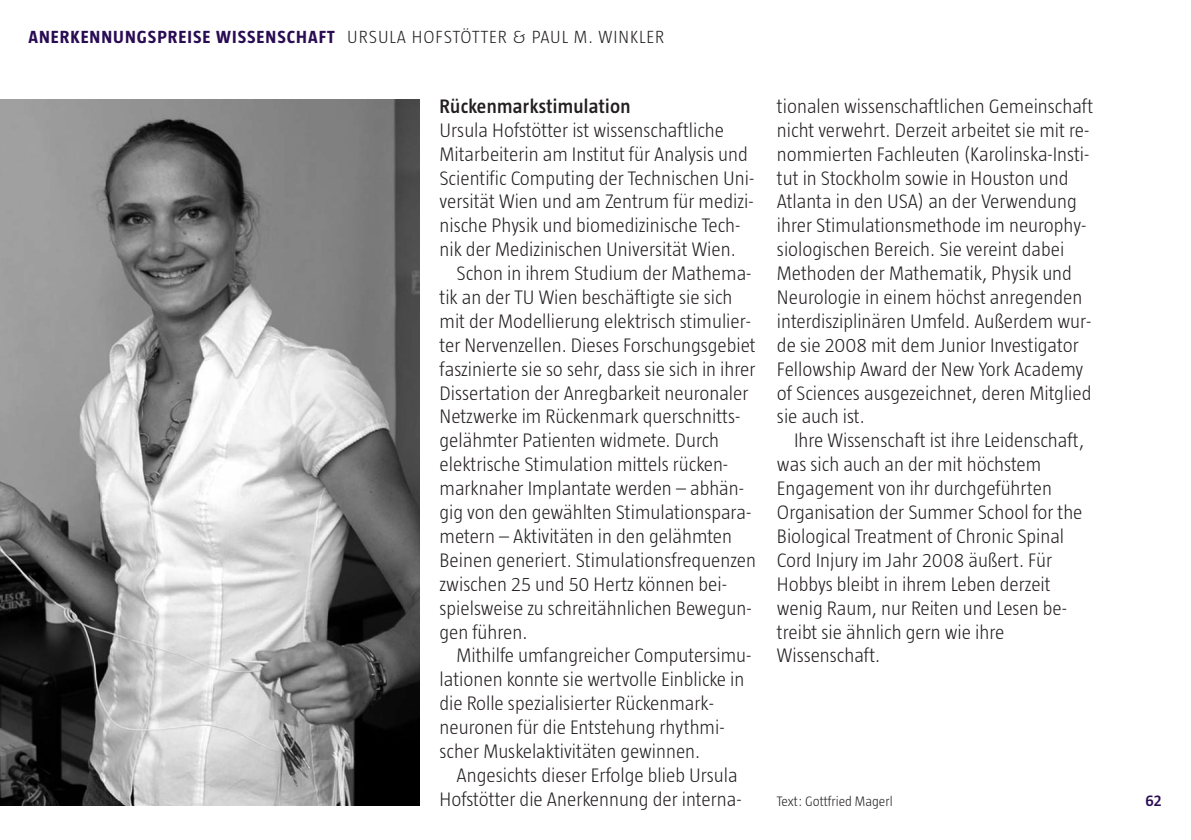
<style>
.page{position:relative;width:1191px;height:840px;background:#fff}
.page>*{position:absolute;margin:0;border:0;box-sizing:border-box;transform-origin:0 0}
.t1{font:300 20px/23.8px "Taz";color:#231f20}
.t2{font:600 20px "Taz";letter-spacing:.015em;color:#231f20}
.t3{font:700 18px "Taz";letter-spacing:.055em;color:#290c53}
.t4{font:600 16px "Taz";color:#290c53}
.t5{font:300 14px "Taz";color:#231f20}
.s1{font-weight:300;color:#231f20}
</style>
<div class="page">
<img style="left:0;top:100px;width:420px;height:705px">
<p class="t3" style="left:28px;top:30px;width:637px">ANERKENNUNGSPREISE WISSENSCHAFT <span class="s1">URSULA HOFSTÖTTER &amp; PAUL M. WINKLER</span></p>
<p class="t2" style="left:439px;top:98px;width:193px">Rückenmarkstimulation</p>
<p class="t1" style="left:439px;top:119px;width:286px">Ursula Hofstötter ist wissenschaftliche</p>
<p class="t1" style="left:439px;top:143px;width:310px">Mitarbeiterin am Institut für Analysis und</p>
<p class="t1" style="left:439px;top:167px;width:316px">Scientific Computing der Technischen Uni-</p>
<p class="t1" style="left:439px;top:191px;width:315px">versität Wien und am Zentrum für medizi-</p>
<p class="t1" style="left:439px;top:215px;width:302px">nische Physik und biomedizinische Tech-</p>
<p class="t1" style="left:439px;top:239px;width:298px">nik der Medizinischen Universität Wien.</p>
<p class="t1" style="left:456px;top:263px;width:296px">Schon in ihrem Studium der Mathema-</p>
<p class="t1" style="left:439px;top:286px;width:294px">tik an der TU Wien beschäftigte sie sich</p>
<p class="t1" style="left:439px;top:310px;width:313px">mit der Modellierung elektrisch stimulier-</p>
<p class="t1" style="left:439px;top:334px;width:318px">ter Nervenzellen. Dieses Forschungsgebiet</p>
<p class="t1" style="left:439px;top:358px;width:317px">faszinierte sie so sehr, dass sie sich in ihrer</p>
<p class="t1" style="left:439px;top:382px;width:310px">Dissertation der Anregbarkeit neuronaler</p>
<p class="t1" style="left:439px;top:406px;width:302px">Netzwerke im Rückenmark querschnitts-</p>
<p class="t1" style="left:439px;top:430px;width:281px">gelähmter Patienten widmete. Durch</p>
<p class="t1" style="left:439px;top:453px;width:290px">elektrische Stimulation mittels rücken-</p>
<p class="t1" style="left:439px;top:477px;width:306px">marknaher Implantate werden – abhän-</p>
<p class="t1" style="left:439px;top:501px;width:313px">gig von den gewählten Stimulationspara-</p>
<p class="t1" style="left:439px;top:525px;width:294px">metern – Aktivitäten in den gelähmten</p>
<p class="t1" style="left:439px;top:549px;width:318px">Beinen generiert. Stimulationsfrequenzen</p>
<p class="t1" style="left:439px;top:573px;width:289px">zwischen 25 und 50 Hertz können bei-</p>
<p class="t1" style="left:439px;top:597px;width:313px">spielsweise zu schreitähnlichen Bewegun-</p>
<p class="t1" style="left:439px;top:621px;width:89px">gen führen.</p>
<p class="t1" style="left:456px;top:644px;width:296px">Mithilfe umfangreicher Computersimu -</p>
<p class="t1" style="left:439px;top:668px;width:306px">lationen konnte sie wertvolle Einblicke in</p>
<p class="t1" style="left:439px;top:692px;width:276px">die Rolle spezialisierter Rücken mark -</p>
<p class="t1" style="left:439px;top:716px;width:286px">neuronen für die Entstehung rhythmi-</p>
<p class="t1" style="left:439px;top:740px;width:262px">scher Muskelaktivitäten gewinnen.</p>
<p class="t1" style="left:456px;top:764px;width:283px">Angesichts dieser Erfolge blieb Ursula</p>
<p class="t1" style="left:439px;top:788px;width:303px">Hofstötter die Anerkennung der interna-</p>
<p class="t1" style="left:777px;top:95px;width:318px">tionalen wissenschaftlichen Gemeinschaft nicht verwehrt. Derzeit arbeitet sie mit re&shy;nommierten Fachleuten (Karolinska-Insti&shy;tut in Stockholm sowie in Houston und Atlanta in den USA) an der Verwendung ihrer Stimulationsmethode im neurophy - siologischen Bereich. Sie vereint dabei Methoden der Mathematik, Physik und Neurologie in einem höchst anregenden interdisziplinären Umfeld. Außerdem wur&shy;de sie 2008 mit dem Junior Inves tigator Fellowship Award der New York Academy of Sciences ausgezeichnet, deren Mitglied sie auch ist.</p>
<p class="t1" style="left:777px;top:430px;width:309px;text-indent:17px">Ihre Wissenschaft ist ihre Leidenschaft, was sich auch an der mit höchstem Engagement von ihr durchgeführten Organisation der Summer School for the Biological Treatment of Chronic Spinal Cord Injury im Jahr 2008 äußert. Für Hobbys bleibt in ihrem Leben derzeit wenig Raum, nur Reiten und Lesen be&shy;treibt sie ähnlich gern wie ihre Wissenschaft.</p>
<p class="t5" style="left:777px;top:795px;width:117px">Text: Gottfried Magerl</p>
<p class="t4" style="left:1145px;top:793px;width:18px">62</p>
</div>
